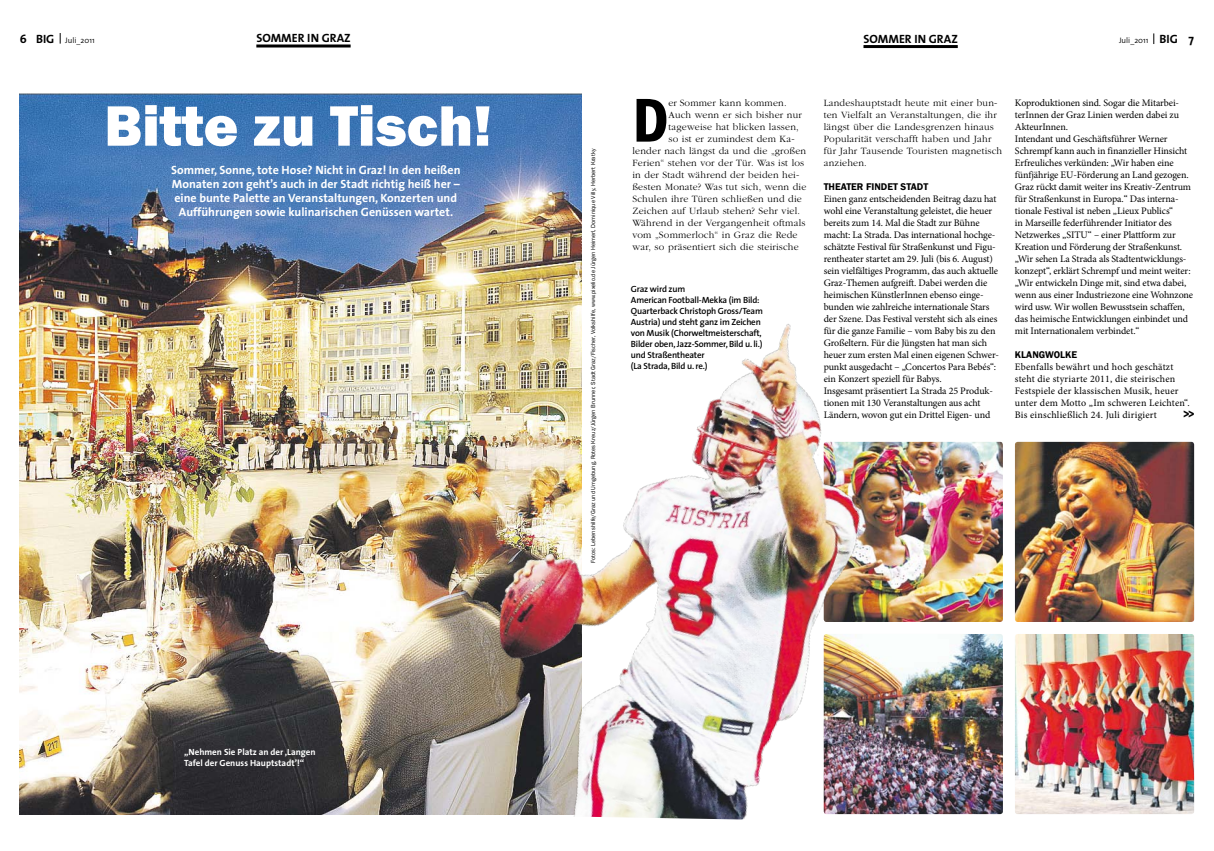
<style>
.page{position:relative;width:1214px;height:851px;background:#fff}
.page>*{position:absolute;margin:0;border:0;box-sizing:border-box;transform-origin:0 0}
.t1{font:600 condensed 64px "Franklin Gothic";color:#000}
.t2{font:800 59px "Franklin Gothic";color:#fff}
.t3{font:700 12px/14px "The Sans";color:#fff;text-align:center}
.t4{font:700 12px "The Sans";color:#000}
.t5{font:800 12px "Franklin Gothic";color:#000}
.t6{font:10px/12px "Minion Pro";letter-spacing:-.01em;color:#000}
.t7{font:300 10px/12px "ITC Garamond Std";letter-spacing:.02em;color:#000}
.t8{font:10px/12px "Minion Pro";letter-spacing:.02em;color:#000}
.t9{font:600 10px "Franklin Gothic";color:#000}
.t10{font:600 9px/11px "The Sans";letter-spacing:-.02em;color:#000}
.t11{font:700 9px/11px "The Sans";color:#fff}
.t12{font:300 8px "The Sans";color:#000}
.t13{font:6px "Franklin Gothic";color:#000}
.s1{font-weight:700;font-size:12px}
</style>
<div class="page">
<img style="left:19px;top:94px;width:562px;height:720px">
<img style="left:1014px;top:442px;width:179px;height:180px">
<img style="left:976px;top:634px;width:26px;height:180px">
<img style="left:976px;top:442px;width:26px;height:180px">
<img style="left:1015px;top:634px;width:178px;height:180px">
<img style="left:444px;top:182px;width:532px;height:638px">
<hr style="left:863px;top:45px;width:94px;height:3px;background:#000">
<hr style="left:256px;top:44px;width:94px;height:3px;background:#000">
<p class="t4" style="left:20px;top:28px;width:30px">6 BIG</p>
<p class="t12" style="left:65px;top:33px;width:31px">Juli_2011</p>
<p class="t4" style="left:256px;top:28px;width:96px">sommer in graz</p>
<p class="t4" style="left:863px;top:28px;width:96px">sommer in graz</p>
<p class="t12" style="left:1118px;top:33px;width:54px">Juli_2011 <span class="s1">BIG</span></p>
<p class="t4" style="left:1188px;top:28px;width:7px">7</p>
<h2 class="t2" style="left:104px;top:88px;width:389px">Bitte zu Tisch!</h2>
<p class="t6" style="left:1014px;top:96px;width:180px">Koproduktionen sind. Sogar die Mitarbei&shy;terInnen der Graz Linien werden dabei zu AkteurInnen.<br>Intendant und Geschäftsführer Werner Schrempf kann auch in finanzieller Hinsicht Erfreuliches verkünden: „Wir haben eine fünfjährige EU-Förderung an Land gezogen.<br>Graz rückt damit weiter ins Kreativ-Zentrum für Straßenkunst in Europa.“ Das interna&shy;tionale Festival ist neben „Lieux Publics“<br>in Marseille federführender Initiator des Netzwerkes „SITU“ – einer Plattform zur Kreation und Förderung der Straßenkunst. „Wir sehen La Strada als Stadtentwicklungs&shy;konzept“, erklärt Schrempf und meint weiter: „Wir entwickeln Dinge mit, sind etwa dabei, wenn aus einer Industriezone eine Wohnzone wird usw. Wir wollen Bewusstsein schaffen, das heimische Entwicklungen einbindet und mit Internationalem verbindet.“</p>
<p class="t9" style="left:1014px;top:348px;width:64px">KLANGWOLKE</p>
<p class="t8" style="left:1014px;top:360px;width:176px">Ebenfalls bewährt und hoch geschätzt steht die styriarte 2011, die steirischen Festspiele der klassischen Musik, heuer unter dem Motto „Im schweren Leichten“.<br>Bis einschließlich 24. Juli dirigiert</p>
<h1 class="t1" style="left:632px;top:77px;width:37px">D</h1>
<p class="t7" style="left:668px;top:97px;width:120px">er Sommer kann kommen.</p>
<p class="t7" style="left:823px;top:97px;width:180px">Landeshauptstadt heute mit einer bun&shy;ten Vielfalt an Veranstaltungen, die ihr längst über die Landesgrenzen hinaus Popularität verschafft haben und Jahr für Jahr Tausende Touristen magnetisch anziehen.</p>
<p class="t9" style="left:823px;top:180px;width:106px">THEATER FINDET STADT</p>
<p class="t6" style="left:823px;top:192px;width:177px">Einen ganz entscheidenden Beitrag dazu hat wohl eine Veranstaltung geleistet, die heuer bereits zum 14. Mal die Stadt zur Bühne macht: La Strada. Das international hochge&shy;schätzte Festival für Straßenkunst und Figu&shy;rentheater startet am 29. Juli (bis 6. August) sein vielfältiges Programm, das auch aktuelle Graz-Themen aufgreift. Dabei werden die heimischen KünstlerInnen ebenso einge&shy;bunden wie zahlreiche internationale Stars der Szene. Das Festival versteht sich als eines für die ganze Familie – vom Baby bis zu den Großeltern. Für die Jüngsten hat man sich heuer zum ersten Mal einen eigenen Schwer&shy;punkt ausgedacht – „Concertos Para Bebés“: ein Konzert speziell für Babys.<br>Insgesamt präsentiert La Strada 25 Produk&shy;tionen mit 130 Veranstaltungen aus acht Ländern, wovon gut ein Drittel Eigen- und</p>
<p class="t7" style="left:668px;top:109px;width:135px">Auch wenn er sich bisher nur</p>
<p class="t7" style="left:668px;top:121px;width:132px">tageweise hat blicken lassen,</p>
<p class="t7" style="left:668px;top:133px;width:127px">so ist er zumindest dem Ka-</p>
<p class="t7" style="left:632px;top:145px;width:175px">lender nach längst da und die „großen</p>
<p class="t7" style="left:632px;top:157px;width:173px">Ferien“ stehen vor der Tür. Was ist los</p>
<p class="t7" style="left:632px;top:169px;width:168px">in der Stadt während der beiden hei-</p>
<p class="t7" style="left:632px;top:181px;width:175px">ßesten Monate? Was tut sich, wenn die</p>
<p class="t7" style="left:632px;top:193px;width:171px">Schulen ihre Türen schließen und die</p>
<p class="t7" style="left:632px;top:205px;width:169px">Zeichen auf Urlaub stehen? Sehr viel.</p>
<p class="t7" style="left:632px;top:217px;width:174px">Während in der Vergangenheit oftmals</p>
<p class="t7" style="left:632px;top:229px;width:167px">vom „Sommerloch“ in Graz die Rede</p>
<p class="t7" style="left:632px;top:241px;width:168px">war, so präsentiert sich die steirische</p>
<p class="t13" style="left:589px;top:562px;width:415px;rotate:-90deg">Fotos: Lebenshilfe/Graz und Umgebung, Rotes Kreuz/Jürgen Brunner, Stadt Graz/Fischer, Volkshilfe, www.pixelio.de Jürgen Heimerl, Dominique Villy, Herbert Kratky</p>
<p class="t3" style="left:171px;top:162px;width:291px">Sommer, Sonne, tote Hose? Nicht in Graz! In den heißen Monaten 2011 geht’s auch in der Stadt richtig heiß her – eine bunte Palette an Veranstaltungen, Konzerten und Aufführungen sowie kulinarischen Genüssen wartet.</p>
<p class="t10" style="left:631px;top:283px;width:133px">Graz wird zum<br>American Football-Mekka (im Bild:<br>Quarterback Christoph Gross/Team<br>Austria) und steht ganz im Zeichen von Musik (Chorweltmeisterschaft,<br>Bilder oben, Jazz-Sommer, Bild u. li.) und Straßentheater<br>(La Strada, Bild u. re.)</p>
<p class="t5" style="left:1182px;top:406px;width:14px">&gt;&gt;</p>
<p class="t11" style="left:184px;top:746px;width:133px">„Nehmen Sie Platz an der ‚Langen<br>Tafel der Genuss Hauptstadt’!“</p>
</div>
